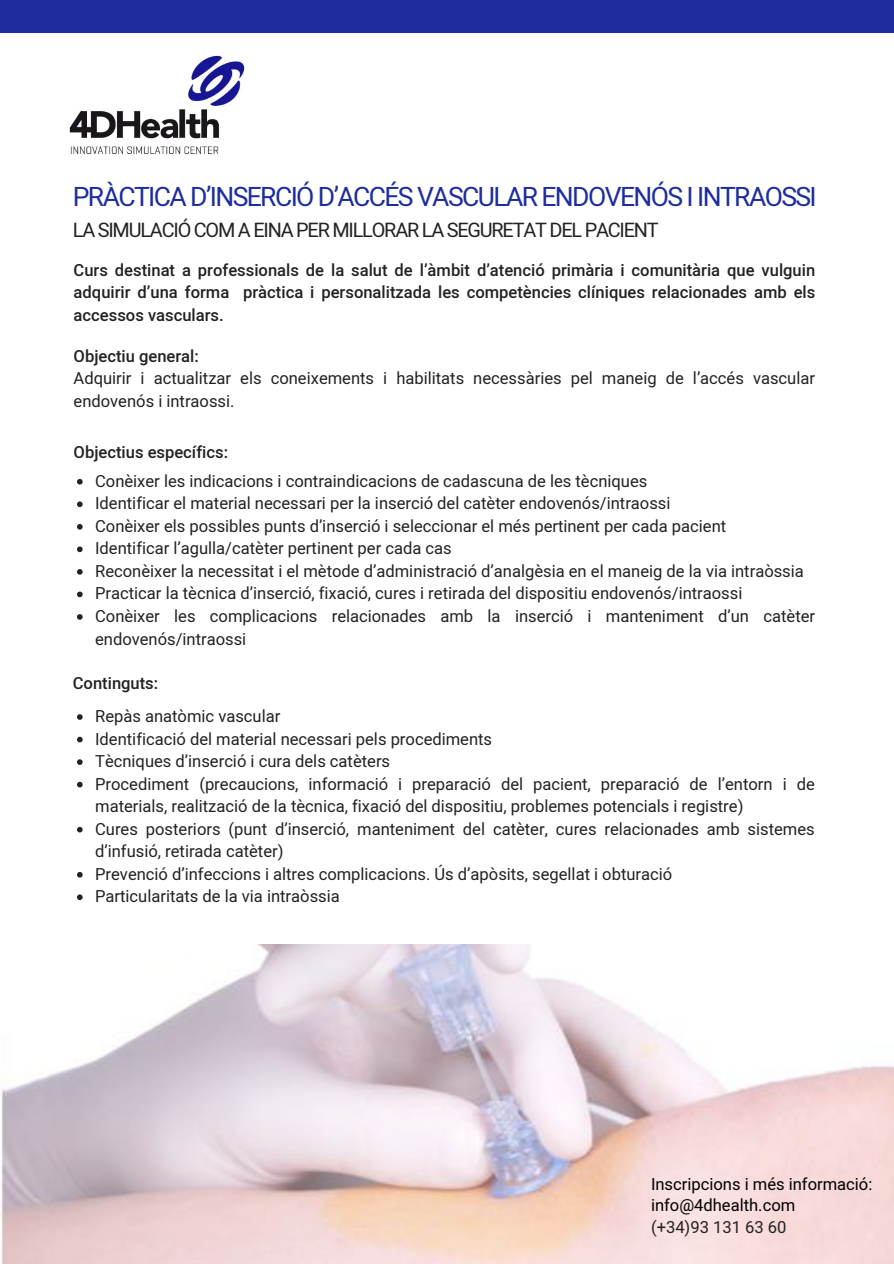
<style>
.page{position:relative;width:894px;height:1264px;background:#fff}
.page>*{position:absolute;margin:0;border:0;box-sizing:border-box;transform-origin:0 0}
.t1{font:26.55px "Mardoto";letter-spacing:-.06em;color:#1d2d9d}
.t2{font:19.8px "Mardoto";letter-spacing:-.06em;color:#222}
.t3{font:16.5px/22.5px "Mardoto";color:#222}
.t4{font:500 16.5px/22.5px "Mardoto";color:#222;text-align:justify}
.t5{font:16.5px/21.5px "Mardoto";color:#000}
</style>
<div class="page">
<img style="left:1px;top:1002px;width:892px;height:261px">
<svg style="left:78px;top:55px;width:534px;height:947px"></svg>
<img style="left:69px;top:56px;width:175px;height:99px">
<div style="left:0;top:0;width:893px;height:33px;background:#1d2d9d"></div>
<svg style="left:77px;top:714px;width:6px;height:6px"></svg>
<svg style="left:77px;top:736px;width:6px;height:6px"></svg>
<svg style="left:77px;top:759px;width:6px;height:6px"></svg>
<svg style="left:77px;top:781px;width:6px;height:6px"></svg>
<svg style="left:77px;top:826px;width:6px;height:6px"></svg>
<svg style="left:77px;top:872px;width:6px;height:5px"></svg>
<svg style="left:77px;top:894px;width:6px;height:6px"></svg>
<svg style="left:77px;top:479px;width:6px;height:5px"></svg>
<svg style="left:77px;top:501px;width:6px;height:6px"></svg>
<svg style="left:77px;top:524px;width:6px;height:5px"></svg>
<svg style="left:77px;top:546px;width:6px;height:6px"></svg>
<svg style="left:77px;top:569px;width:6px;height:5px"></svg>
<svg style="left:77px;top:591px;width:6px;height:6px"></svg>
<svg style="left:77px;top:614px;width:6px;height:5px"></svg>
<h1 class="t1" style="left:73px;top:181px;width:745px">PRÀCTICA D’INSERCIÓ D’ACCÉS VASCULAR ENDOVENÓS I INTRAOSSI</h1>
<p class="t2" style="left:73px;top:218px;width:587px">LA SIMULACIÓ COM A EINA PER MILLORAR LA SEGURETAT DEL PACIENT</p>
<p class="t4" style="left:74px;top:259px;width:743px">Curs destinat a professionals de la salut de l’àmbit d’atenció primària i comunitària que vulguin adquirir d’una forma pràctica i personalitzada les competències clíniques relacionades amb els accessos vasculars.</p>
<p class="t4" style="left:74px;top:345px;width:127px">Objectiu general:</p>
<p class="t3" style="left:74px;top:367px;width:742px">Adquirir i actualitzar els coneixements i habilitats necessàries pel maneig de l’accés vascular endovenós i intraossi.</p>
<p class="t4" style="left:74px;top:441px;width:156px">Objectius específics:</p>
<p class="t3" style="left:95px;top:470px;width:721px">Conèixer les indicacions i contraindicacions de cadascuna de les tècniques<br>Identificar el material necessari per la inserció del catèter endovenós/intraossi<br>Conèixer els possibles punts d’inserció i seleccionar el més pertinent per cada pacient<br>Identificar l’agulla/catèter pertinent per cada cas<br>Reconèixer la necessitat i el mètode d’administració d’analgèsia en el maneig de la via intraòssia Practicar la tècnica d’inserció, fixació, cures i retirada del dispositiu endovenós/intraossi<br>Conèixer les complicacions relacionades amb la inserció i manteniment d’un catèter endovenós/intraossi</p>
<p class="t4" style="left:73px;top:671px;width:87px">Continguts:</p>
<p class="t3" style="left:95px;top:705px;width:721px">Repàs anatòmic vascular<br>Identificació del material necessari pels procediments<br>Tècniques d’inserció i cura dels catèters<br>Procediment (precaucions, informació i preparació del pacient, preparació de l’entorn i de materials, realització de la tècnica, fixació del dispositiu, problemes potencials i registre)<br>Cures posteriors (punt d’inserció, manteniment del catèter, cures relacionades amb sistemes d’infusió, retirada catèter)<br>Prevenció d’infeccions i altres complicacions. Ús d’apòsits, segellat i obturació<br>Particularitats de la via intraòssia</p>
<p class="t5" style="left:650px;top:1173px;width:223px">Inscripcions i més informació: info@4dhealth.com</p>
<p class="t3" style="left:650px;top:1215px;width:137px">(+34)93 131 63 60</p>
</div>
